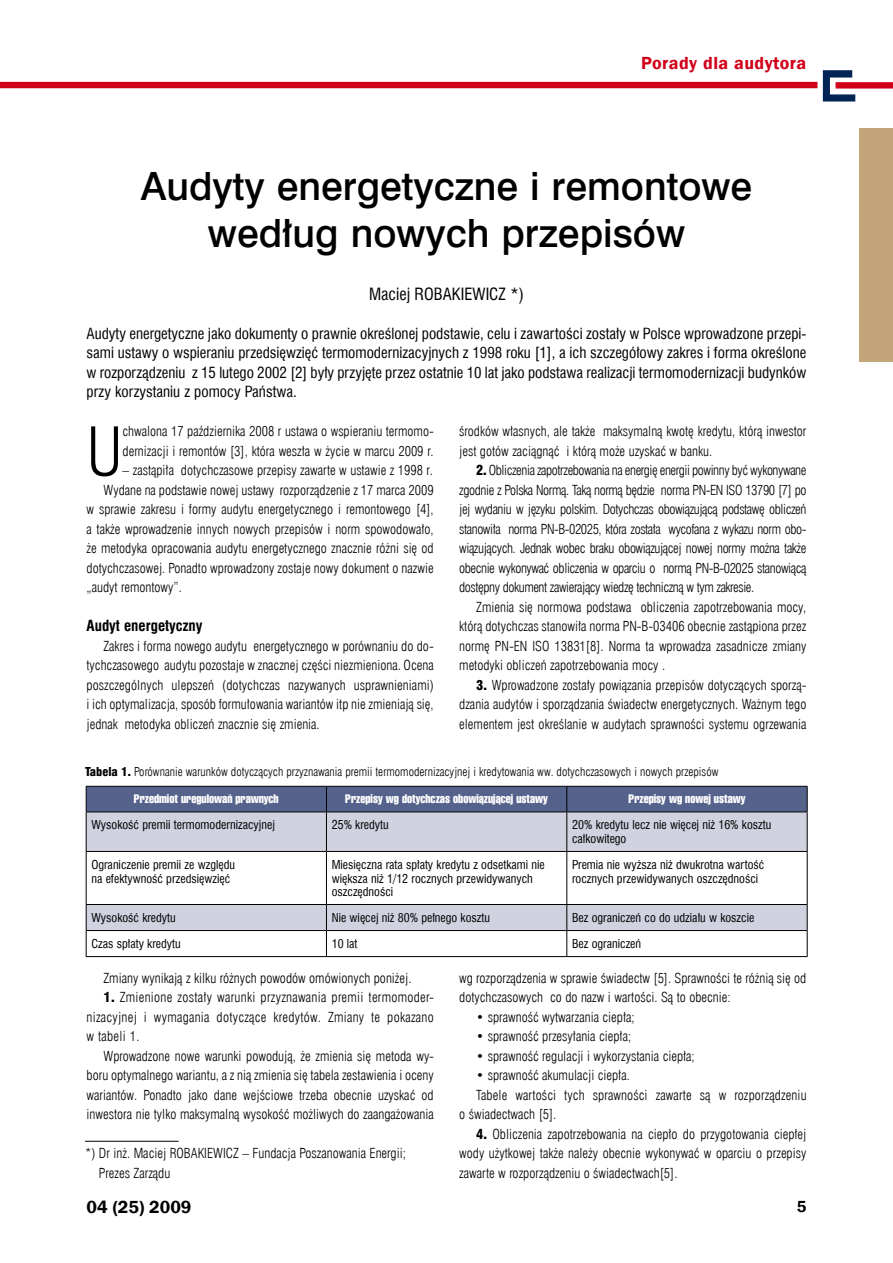
<style>
.page{position:relative;width:893px;height:1263px;background:#fff}
.page>*{position:absolute;margin:0;border:0;box-sizing:border-box;transform-origin:0 0}
.t1{font:65.85px "Swis 721 Lt Cn EU";color:#000}
.t2{font:39px/46.8px "Swis 721 Md EU";color:#000;text-align:center}
.t3{font:600 18px "Franklin Gothic";letter-spacing:.025em;color:#d10019}
.t4{font:600 18px "Franklin Gothic";color:#000}
.t5{font:16.5px "Swis 721 Cn EU";color:#000}
.t6{font:15px/19.5px "Swis 721 Cn EU";color:#000;text-align:justify}
.t7{font:700 15px "Swis 721 Cn EU";color:#000}
.t8{font:13.5px/19.5px "Swis 721 Lt Cn EU";color:#000;text-align:justify}
.t9{font:12px/13.5px "Swis 721 Cn EU";color:#000}
.t10{font:12px "Swis 721 Lt Cn EU";color:#000}
.t11{font:12px "Swis 911 Cm EU";color:#fff}
.s1{font-family:"Swis 721 Blk Cn EU"}
</style>
<div class="page">
<div style="left:0;top:82px;width:817px;height:6px;background:#d10019"></div>
<div style="left:859px;top:128px;width:34px;height:233px;background:#c2a579"></div>
<div style="left:836px;top:82px;width:57px;height:7px;background:#d10019"></div>
<svg style="left:823px;top:70px;width:32px;height:32px"></svg>
<hr style="left:85px;top:1141px;width:94px;height:1px;background:#000">
<svg style="left:87px;top:812px;width:720px;height:118px;fill:#d0d2e0"></svg>
<div style="left:86px;top:786px;width:722px;height:26px;background:#55628c"></div>
<hr style="left:86px;top:811px;width:240px;height:1px;background:#000">
<hr style="left:86px;top:812px;width:1px;height:39px;background:#000">
<hr style="left:326px;top:811px;width:241px;height:1px;background:#000">
<hr style="left:326px;top:812px;width:1px;height:39px;background:#000">
<hr style="left:567px;top:811px;width:240px;height:1px;background:#000">
<hr style="left:566px;top:812px;width:1px;height:39px;background:#000">
<hr style="left:807px;top:812px;width:1px;height:39px;background:#000">
<hr style="left:86px;top:851px;width:240px;height:1px;background:#000">
<hr style="left:86px;top:852px;width:1px;height:52px;background:#000">
<hr style="left:326px;top:851px;width:241px;height:1px;background:#000">
<hr style="left:326px;top:852px;width:1px;height:52px;background:#000">
<hr style="left:567px;top:851px;width:240px;height:1px;background:#000">
<hr style="left:566px;top:852px;width:1px;height:52px;background:#000">
<hr style="left:807px;top:852px;width:1px;height:52px;background:#000">
<hr style="left:86px;top:904px;width:240px;height:1px;background:#000">
<hr style="left:326px;top:904px;width:241px;height:1px;background:#000">
<hr style="left:567px;top:904px;width:240px;height:1px;background:#000">
<hr style="left:86px;top:930px;width:240px;height:1px;background:#000">
<svg style="left:86px;top:905px;width:1px;height:51px"></svg>
<hr style="left:326px;top:930px;width:241px;height:1px;background:#000">
<svg style="left:326px;top:905px;width:1px;height:51px"></svg>
<hr style="left:567px;top:930px;width:240px;height:1px;background:#000">
<svg style="left:566px;top:905px;width:1px;height:51px"></svg>
<svg style="left:807px;top:905px;width:1px;height:51px"></svg>
<hr style="left:86px;top:956px;width:240px;height:1px;background:#000">
<hr style="left:326px;top:956px;width:241px;height:1px;background:#000">
<hr style="left:567px;top:956px;width:240px;height:1px;background:#000">
<h3 class="t3" style="left:641px;top:52px;width:167px">Porady dla audytora</h3>
<h2 class="t2" style="left:141px;top:165px;width:613px">Audyty energetyczne i remontowe według nowych przepisów</h2>
<p class="t5" style="left:369px;top:283px;width:156px">Maciej ROBAKIEWICZ *)</p>
<p class="t6" style="left:87px;top:324px;width:721px">Audyty energetyczne jako dokumenty o prawnie określonej podstawie, celu i zawartości zostały w Polsce wprowadzone przepi&shy;sami ustawy o wspieraniu przedsięwzięć termomodernizacyjnych z 1998 roku [1], a ich szczegółowy zakres i forma określone w rozporządzeniu z 15 lutego 2002 [2] były przyjęte przez ostatnie 10 lat jako podstawa realizacji termomodernizacji budynków przy korzystaniu z pomocy Państwa.</p>
<h1 class="t1" style="left:87px;top:412px;width:38px">U</h1>
<p class="t8" style="left:123px;top:422px;width:313px">chwalona 17 października 2008 r ustawa o wspieraniu termomo&shy;dernizacji i remontów [3], która weszła w życie w marcu 2009 r.</p>
<p class="t8" style="left:123px;top:461px;width:312px">– zastąpiła dotychczasowe przepisy zawarte w ustawie z 1998 r.</p>
<p class="t8" style="left:104px;top:480px;width:332px">Wydane na podstawie nowej ustawy rozporządzenie z 17 marca 2009</p>
<p class="t8" style="left:87px;top:500px;width:349px">w sprawie zakresu i formy audytu energetycznego i remontowego [4],</p>
<p class="t8" style="left:87px;top:519px;width:349px">a także wprowadzenie innych nowych przepisów i norm spowodowało,</p>
<p class="t8" style="left:87px;top:539px;width:349px">że metodyka opracowania audytu energetycznego znacznie różni się od</p>
<p class="t8" style="left:87px;top:558px;width:349px">dotychczasowej. Ponadto wprowadzony zostaje nowy dokument o nazwie</p>
<p class="t8" style="left:87px;top:578px;width:97px">„audyt remontowy”.</p>
<p class="t7" style="left:87px;top:617px;width:117px">Audyt energetyczny</p>
<p class="t8" style="left:87px;top:636px;width:349px;text-indent:17px">Zakres i forma nowego audytu energetycznego w porównaniu do do&shy;tychczasowego audytu pozostaje w znacznej części niezmieniona. Ocena poszczególnych ulepszeń (dotychczas nazywanych usprawnieniami) i ich optymalizacja, sposób formułowania wariantów itp nie zmieniają się, jednak metodyka obliczeń znacznie się zmienia.</p>
<p class="t8" style="left:459px;top:422px;width:349px">środków własnych, ale także maksymalną kwotę kredytu, którą inwestor jest gotów zaciągnąć i którą może uzyskać w banku.</p>
<p class="t8" style="left:459px;top:461px;width:349px;text-indent:17px"><span class="s1">2.</span> Obliczenia zapotrzebowania na energię energii powinny być wykonywane zgodnie z Polska Normą. Taką normą będzie norma PN-EN ISO 13790 [7] po jej wydaniu w języku polskim. Dotychczas obowiązującą podstawę obliczeń stanowiła norma PN-B-02025, która została wycofana z wykazu norm obo&shy;wiązujących. Jednak wobec braku obowiązującej nowej normy można także obecnie wykonywać obliczenia w oparciu o normą PN-B-02025 stanowiącą dostępny dokument zawierający wiedzę techniczną w tym zakresie.</p>
<p class="t8" style="left:459px;top:597px;width:349px;text-indent:17px">Zmienia się normowa podstawa obliczenia zapotrzebowania mocy, którą dotychczas stanowiła norma PN-B-03406 obecnie zastąpiona przez normę PN-EN ISO 13831[8]. Norma ta wprowadza zasadnicze zmiany metodyki obliczeń zapotrzebowania mocy .</p>
<p class="t8" style="left:459px;top:675px;width:349px;text-indent:17px"><span class="s1">3.</span> Wprowadzone zostały powiązania przepisów dotyczących sporzą&shy;dzania audytów i sporządzania świadectw energetycznych. Ważnym tego elementem jest określanie w audytach sprawności systemu ogrzewania</p>
<p class="t10" style="left:85px;top:765px;width:635px"><span class="s1">Tabela 1.</span> Porównanie warunków dotyczących przyznawania premii termomodernizacyjnej i kredytowania ww. dotychczasowych i nowych przepisów</p>
<p class="t11" style="left:134px;top:792px;width:146px">Przedmiot uregulowań prawnych</p>
<p class="t11" style="left:345px;top:792px;width:204px">Przepisy wg dotychczas obowiązującej ustawy</p>
<p class="t11" style="left:628px;top:792px;width:118px">Przepisy wg nowej ustawy</p>
<p class="t9" style="left:91px;top:818px;width:185px">Wysokość premii termomodernizacyjnej</p>
<p class="t9" style="left:332px;top:818px;width:59px">25% kredytu</p>
<p class="t9" style="left:572px;top:818px;width:201px">20% kredytu lecz nie więcej niż 16% kosztu całkowitego</p>
<p class="t9" style="left:91px;top:858px;width:145px">Ograniczenie premii ze względu na efektywność przedsięwzięć</p>
<p class="t9" style="left:332px;top:858px;width:215px">Miesięczna rata spłaty kredytu z odsetkami nie większa niż 1/12 rocznych przewidywanych oszczędności</p>
<p class="t9" style="left:572px;top:858px;width:194px">Premia nie wyższa niż dwukrotna wartość rocznych przewidywanych oszczędności</p>
<p class="t9" style="left:91px;top:911px;width:86px">Wysokość kredytu</p>
<p class="t9" style="left:332px;top:911px;width:160px">Nie więcej niż 80% pełnego kosztu</p>
<p class="t9" style="left:572px;top:911px;width:184px">Bez ograniczeń co do udziału w koszcie</p>
<p class="t9" style="left:91px;top:937px;width:91px">Czas spłaty kredytu</p>
<p class="t9" style="left:332px;top:937px;width:27px">10 lat</p>
<p class="t9" style="left:572px;top:937px;width:71px">Bez ograniczeń</p>
<p class="t8" style="left:104px;top:968px;width:309px">Zmiany wynikają z kilku różnych powodów omówionych poniżej.</p>
<p class="t8" style="left:87px;top:987px;width:349px;text-indent:17px"><span class="s1">1.</span> Zmienione zostały warunki przyznawania premii termomoder&shy;nizacyjnej i wymagania dotyczące kredytów. Zmiany te pokazano w tabeli 1.</p>
<p class="t8" style="left:87px;top:1046px;width:349px;text-indent:17px">Wprowadzone nowe warunki powodują, że zmienia się metoda wy&shy;boru optymalnego wariantu, a z nią zmienia się tabela zestawienia i oceny wariantów. Ponadto jako dane wejściowe trzeba obecnie uzyskać od inwestora nie tylko maksymalną wysokość możliwych do zaangażowania</p>
<p class="t8" style="left:99px;top:1144px;width:308px;text-indent:-14px">*) Dr inż. Maciej ROBAKIEWICZ – Fundacja Poszanowania Energii;<br>Prezes Zarządu</p>
<h3 class="t4" style="left:87px;top:1196px;width:106px">04 (25) 2009</h3>
<p class="t8" style="left:459px;top:968px;width:349px">wg rozporządzenia w sprawie świadectw [5]. Sprawności te różnią się od dotychczasowych co do nazw i wartości. Są to obecnie:</p>
<p class="t8" style="left:476px;top:1007px;width:160px">• sprawność wytwarzania ciepła;</p>
<p class="t8" style="left:476px;top:1026px;width:156px">• sprawność przesyłania ciepła;</p>
<p class="t8" style="left:476px;top:1046px;width:220px">• sprawność regulacji i wykorzystania ciepła;</p>
<p class="t8" style="left:476px;top:1065px;width:155px">• sprawność akumulacji ciepła.</p>
<p class="t8" style="left:476px;top:1085px;width:332px">Tabele wartości tych sprawności zawarte są w rozporządzeniu</p>
<p class="t8" style="left:459px;top:1104px;width:99px">o świadectwach [5].</p>
<p class="t8" style="left:459px;top:1124px;width:349px;text-indent:17px"><span class="s1">4.</span> Obliczenia zapotrzebowania na ciepło do przygotowania ciepłej wody użytkowej także należy obecnie wykonywać w oparciu o przepisy zawarte w rozporządzeniu o świadectwach[5].</p>
</div>
